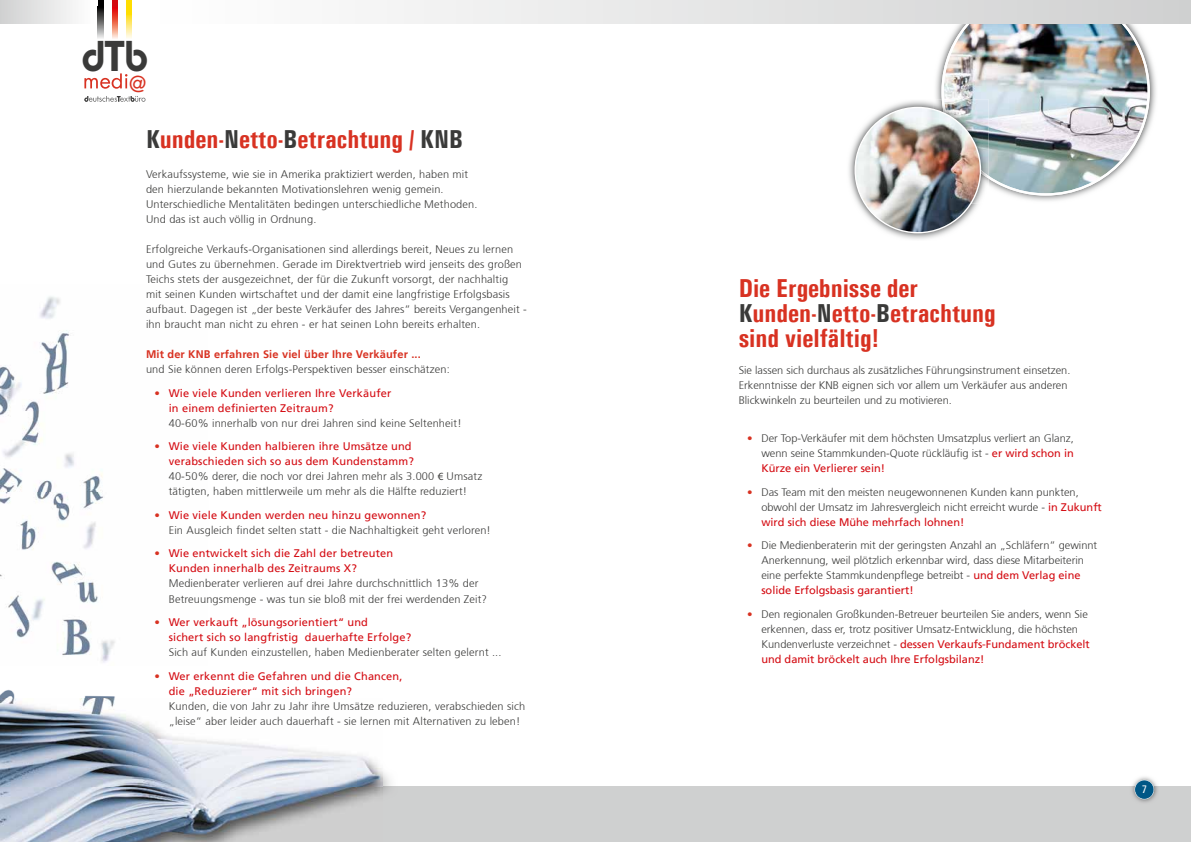
<style>
.page{position:relative;width:1191px;height:842px;background:#fff}
.page>*{position:absolute;margin:0;border:0;box-sizing:border-box;transform-origin:0 0}
.t1{font:600 43px "Bauhaus";color:#3a3a39}
.t2{font:700 26px/25px "Univers Condensed";color:#d83222}
.t3{font:21.5px "Futura";color:#d83222}
.t4{font:300 11px/15px "Frutiger 45";letter-spacing:.015em;color:#3a3a39}
.t5{font:11px/15px "Frutiger LT";letter-spacing:.015em;color:#d40a11}
.t6{font:700 11px "Frutiger 65";letter-spacing:.015em;color:#d83222}
.t7{font:500 11px "Univers Condensed";color:#fff}
.s1{color:#3a3a39}
.s2{font-family:"Frutiger 45";font-weight:300;color:#d83222}
.s3{font-family:"Myriad Pro";font-weight:400}
.s4{color:#d83222}
.s5{font-family:"Frutiger LT";font-weight:400;color:#d40a11}
.s6{font-family:"Frutiger 45";font-weight:300;color:#3a3a39}
</style>
<div class="page">
<div style="left:0;top:786px;width:1191px;height:56px;background:#cfd0d0"></div>
<img style="left:1132px;top:777px;width:26px;height:26px">
<svg style="left:1134px;top:780px;width:20px;height:19px"></svg>
<img style="left:0;top:296px;width:115px;height:403px">
<img style="left:0;top:699px;width:391px;height:143px">
<img style="left:936px;top:54px;width:220px;height:147px">
<img style="left:941px;top:24px;width:208px;height:172px">
<img style="left:849px;top:101px;width:97px;height:138px">
<img style="left:934px;top:99px;width:54px;height:102px">
<img style="left:941px;top:99px;width:47px;height:80px">
<img style="left:854px;top:107px;width:127px;height:126px">
<div style="left:155px;top:0;width:1036px;height:24px;background:linear-gradient(to right,#fff,#d0d0d1)"></div>
<div style="left:0;top:0;width:95px;height:24px;background:linear-gradient(to right,#d0d1d1,#fff)"></div>
<svg style="left:84px;top:73px;width:43px;height:16px"></svg>
<svg style="left:84px;top:96px;width:61px;height:6px"></svg>
<svg style="left:98px;top:6px;width:5px;height:33px"></svg>
<svg style="left:126px;top:6px;width:6px;height:32px"></svg>
<svg style="left:112px;top:6px;width:6px;height:33px"></svg>
<svg style="left:98px;top:0;width:5px;height:6px"></svg>
<svg style="left:126px;top:0;width:6px;height:6px"></svg>
<svg style="left:112px;top:0;width:6px;height:6px"></svg>
<h1 class="t1" style="left:81px;top:30px;width:68px">dTb</h1>
<h3 class="t3" style="left:129px;top:70px;width:19px">@</h3>
<h2 class="t2" style="left:146px;top:127px;width:318px"><span class="s1">K</span>unden-<span class="s1">N</span>etto-<span class="s1">B</span>etrachtung / <span class="s1">KNB</span></h2>
<p class="t4" style="left:146px;top:167px;width:333px">Verkaufssysteme, wie sie in Amerika praktiziert werden, haben mit den hierzulande bekannten Motivationslehren wenig gemein.<br>Unterschiedliche Mentalitäten bedingen unterschiedliche Methoden.<br>Und das ist auch völlig in Ordnung.</p>
<p class="t4" style="left:146px;top:242px;width:382px">Erfolgreiche Verkaufs-Organisationen sind allerdings bereit, Neues zu lernen und Gutes zu übernehmen. Gerade im Direktvertrieb wird jenseits des großen Teichs stets der ausgezeichnet, der für die Zukunft vorsorgt, der nachhaltig<br>mit seinen Kunden wirtschaftet und der damit eine langfristige Erfolgsbasis aufbaut. Dagegen ist „der beste Verkäufer des Jahres“ bereits Vergangenheit - ihn braucht man nicht zu ehren - er hat seinen Lohn bereits erhalten.</p>
<p class="t6" style="left:146px;top:348px;width:276px">Mit der KNB erfahren Sie viel über Ihre Verkäufer ...</p>
<p class="t4" style="left:146px;top:362px;width:305px">und Sie können deren Erfolgs-Perspektiven besser einschätzen:</p>
<p class="t5" style="left:169px;top:386px;width:224px;text-indent:-14px"><span class="s2">•</span> Wie viele Kunden verlieren Ihre Verkäufer in einem definierten Zeitraum?</p>
<p class="t4" style="left:169px;top:416px;width:294px">40-60% innerhalb von nur drei Jahren sind keine Seltenheit!</p>
<p class="t5" style="left:154px;top:439px;width:261px;text-align:right"><span class="s2">•</span> Wie viele Kunden halbieren ihre Umsätze und verabschieden sich so aus dem Kundenstamm?</p>
<p class="t4" style="left:169px;top:469px;width:315px">40-50% derer, die noch vor drei Jahren mehr als 3.000 <span class="s3">€</span> Umsatz tätigten, haben mittlerweile um mehr als die Hälfte reduziert!</p>
<p class="t5" style="left:154px;top:508px;width:273px"><span class="s2">•</span> Wie viele Kunden werden neu hinzu gewonnen?</p>
<p class="t4" style="left:169px;top:523px;width:324px">Ein Ausgleich findet selten statt - die Nachhaltigkeit geht verloren!</p>
<p class="t5" style="left:169px;top:546px;width:226px;text-indent:-14px"><span class="s2">•</span> Wie entwickelt sich die Zahl der betreuten<br>Kunden innerhalb des Zeitraums X?</p>
<p class="t4" style="left:169px;top:576px;width:320px">Medienberater verlieren auf drei Jahre durchschnittlich 13% der<br>Betreuungsmenge - was tun sie bloß mit der frei werdenden Zeit?</p>
<p class="t5" style="left:169px;top:615px;width:244px;text-indent:-14px"><span class="s2">•</span> Wer verkauft „lösungsorientiert“ und<br>sichert sich so langfristig dauerhafte Erfolge?</p>
<p class="t4" style="left:169px;top:645px;width:334px">Sich auf Kunden einzustellen, haben Medienberater selten gelernt ...</p>
<p class="t5" style="left:169px;top:668px;width:235px;text-indent:-14px"><span class="s2">•</span> Wer erkennt die Gefahren und die Chancen, die „Reduzierer“ mit sich bringen?</p>
<p class="t4" style="left:169px;top:698px;width:358px">Kunden, die von Jahr zu Jahr ihre Umsätze reduzieren, verabschieden sich „leise“ aber leider auch dauerhaft - sie lernen mit Alternativen zu leben!</p>
<h2 class="t2" style="left:738px;top:276px;width:258px">Die Ergebnisse der<br><span class="s1">K</span>unden-<span class="s1">N</span>etto-<span class="s1">B</span>etrachtung sind vielfältig!</h2>
<p class="t4" style="left:738px;top:363px;width:333px">Sie lassen sich durchaus als zusätzliches Führungsinstrument einsetzen.<br>Erkenntnisse der KNB eignen sich vor allem um Verkäufer aus anderen<br>Blickwinkeln zu beurteilen und zu motivieren.</p>
<p class="t4" style="left:747px;top:431px;width:328px;text-align:right"><span class="s4">•</span> Der Top-Verkäufer mit dem höchsten Umsatzplus verliert an Glanz, wenn seine Stammkunden-Quote rückläufig ist - <span class="s5">er wird schon in</span></p>
<p class="t5" style="left:761px;top:461px;width:125px">Kürze ein Verlierer sein!</p>
<p class="t4" style="left:761px;top:485px;width:342px;text-indent:-14px"><span class="s4">•</span> Das Team mit den meisten neugewonnenen Kunden kann punkten, obwohl der Umsatz im Jahresvergleich nicht erreicht wurde - <span class="s5">in Zukunft</span></p>
<p class="t5" style="left:761px;top:514px;width:204px">wird sich diese Mühe mehrfach lohnen!</p>
<p class="t4" style="left:747px;top:538px;width:351px;text-align:center"><span class="s4">•</span> Die Medienberaterin mit der geringsten Anzahl an „Schläfern“ gewinnt<br>Anerkennung, weil plötzlich erkennbar wird, dass diese Mitarbeiterin<br>eine perfekte Stammkundenpflege betreibt - <span class="s5">und dem Verlag eine</span></p>
<p class="t5" style="left:761px;top:583px;width:154px">solide Erfolgsbasis garantiert!</p>
<p class="t4" style="left:747px;top:607px;width:342px;text-align:center"><span class="s4">•</span> Den regionalen Großkunden-Betreuer beurteilen Sie anders, wenn Sie erkennen, dass er, trotz positiver Umsatz-Entwicklung, die höchsten</p>
<p class="t5" style="left:761px;top:637px;width:330px"><span class="s6">Kundenverluste verzeichnet -</span> dessen Verkaufs-Fundament bröckelt und damit bröckelt auch Ihre Erfolgsbilanz!</p>
<p class="t7" style="left:1141px;top:783px;width:7px">7</p>
</div>
